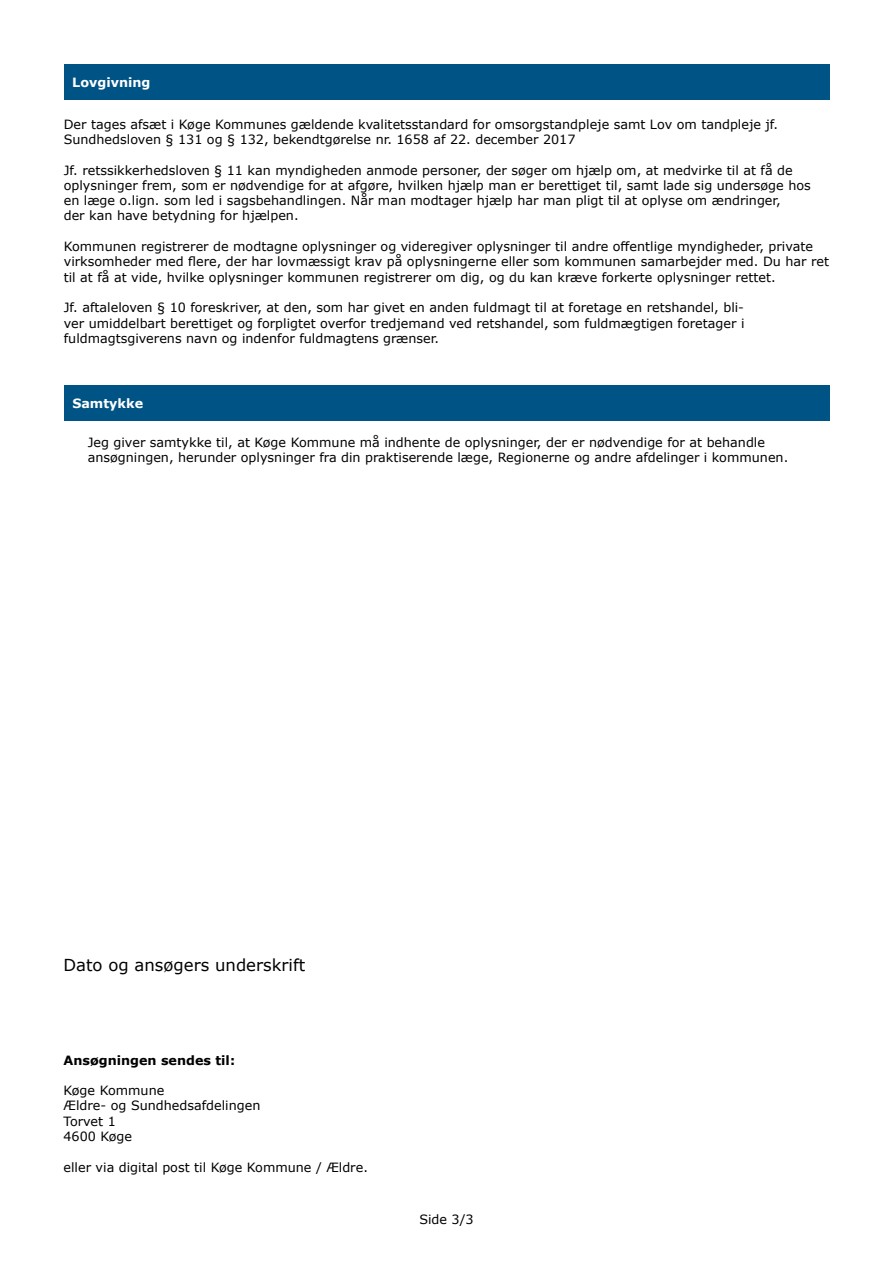
<style>
.page{position:relative;width:893px;height:1263px;background:#fff}
.page>*{position:absolute;margin:0;border:0;box-sizing:border-box;transform-origin:0 0}
.t1{font:16.5px "Verdana";color:#000}
.Brød{font:12.75px/15.3px "Verdana";color:#000}
.Fed{font:700 12.75px "Verdana";color:#000}
.Blå_afsnit{font:700 12.75px "Verdana";color:#fff}
</style>
<div class="page">
<div style="left:64px;top:385px;width:766px;height:36px;background:#005385"></div>
<div style="left:64px;top:64px;width:765px;height:36px;background:#005385"></div>
<h3 class="Blå_afsnit" style="left:72px;top:73px;width:80px">Lovgivning</h3>
<p class="Brød" style="left:64px;top:116px;width:716px">Der tages afsæt i Køge Kommunes gældende kvalitetsstandard for omsorgstandpleje samt Lov om tandpleje jf.<br>Sundhedsloven § 131 og § 132, bekendtgørelse nr. 1658 af 22. december 2017</p>
<p class="Brød" style="left:64px;top:162px;width:748px">Jf. retssikkerhedsloven § 11 kan myndigheden anmode personer, der søger om hjælp om, at medvirke til at få de oplysninger frem, som er nødvendige for at afgøre, hvilken hjælp man er berettiget til, samt lade sig undersøge hos en læge o.lign. som led i sagsbehandlingen. Når man modtager hjælp har man pligt til at oplyse om ændringer,<br>der kan have betydning for hjælpen.</p>
<p class="Brød" style="left:64px;top:239px;width:767px">Kommunen registrerer de modtagne oplysninger og videregiver oplysninger til andre offentlige myndigheder, private virksomheder med flere, der har lovmæssigt krav på oplysningerne eller som kommunen samarbejder med. Du har ret til at få at vide, hvilke oplysninger kommunen registrerer om dig, og du kan kræve forkerte oplysninger rettet.</p>
<p class="Brød" style="left:64px;top:300px;width:682px;text-align:justify">Jf. aftaleloven § 10 foreskriver, at den, som har givet en anden fuldmagt til at foretage en retshandel, bli&shy;ver umiddelbart berettiget og forpligtet overfor tredjemand ved retshandel, som fuldmægtigen foretager i fuldmagtsgiverens navn og indenfor fuldmagtens grænser.</p>
<h3 class="Blå_afsnit" style="left:72px;top:394px;width:72px">Samtykke</h3>
<p class="Brød" style="left:88px;top:435px;width:702px">Jeg giver samtykke til, at Køge Kommune må indhente de oplysninger, der er nødvendige for at behandle ansøgningen, herunder oplysninger fra din praktiserende læge, Regionerne og andre afdelinger i kommunen.</p>
<h2 class="t1" style="left:64px;top:953px;width:243px">Dato og ansøgers underskrift</h2>
<p class="Fed" style="left:64px;top:1051px;width:173px">Ansøgningen sendes til:</p>
<p class="Brød" style="left:64px;top:1083px;width:102px">Køge Kommune</p>
<p class="Brød" style="left:64px;top:1098px;width:198px">Ældre- og Sundhedsafdelingen</p>
<p class="Brød" style="left:64px;top:1113px;width:54px">Torvet 1</p>
<p class="Brød" style="left:64px;top:1129px;width:70px">4600 Køge</p>
<p class="Brød" style="left:64px;top:1159px;width:306px">eller via digital post til Køge Kommune / Ældre.</p>
<p class="Brød" style="left:419px;top:1211px;width:56px">Side 3/3</p>
</div>
